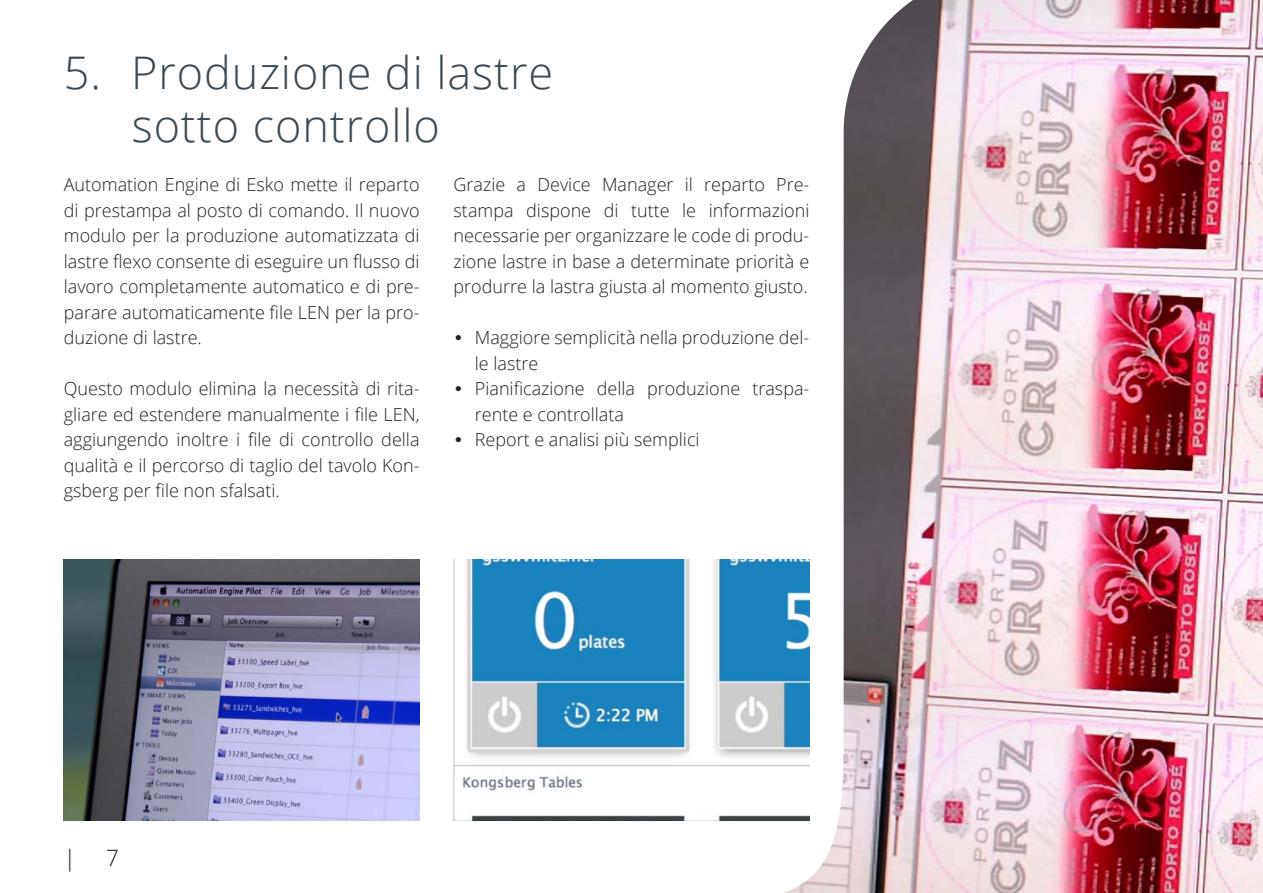
<style>
.page{position:relative;width:1263px;height:893px;background:#fff}
.page>*{position:absolute;margin:0;border:0;box-sizing:border-box;transform-origin:0 0}
.Heading_1_numbered{font:300 45px/52.5px "Open Sans";letter-spacing:.02em;color:#3b4953}
.t1{font:300 22.5px "Open Sans";color:#231f20}
.Body_text_US{font:300 18px/25.5px "Open Sans";color:#231f20;text-align:justify}
</style>
<div class="page">
<img style="left:454px;top:559px;width:329px;height:262px">
<img style="left:64px;top:559px;width:356px;height:262px">
<img style="left:783px;top:0;width:480px;height:893px">
<p class="Heading_1_numbered" style="left:132px;top:46px;width:423px;text-indent:-68px">5. Produzione di lastre sotto controllo</p>
<p class="Body_text_US" style="left:64px;top:172px;width:357px">Automation Engine di Esko mette il reparto di prestampa al posto di comando. Il nuovo modulo per la produzione automatizzata di lastre flexo consente di eseguire un flusso di lavoro completamente automatico e di pre&shy;parare automaticamente file LEN per la pro&shy;duzione di lastre.</p>
<p class="Body_text_US" style="left:64px;top:376px;width:357px">Questo modulo elimina la necessità di rita&shy;gliare ed estendere manualmente i file LEN, aggiungendo inoltre i file di controllo della qualità e il percorso di taglio del tavolo Kon&shy;gsberg per file non sfalsati.</p>
<p class="Body_text_US" style="left:454px;top:172px;width:357px">Grazie a Device Manager il reparto Pre&shy;stampa dispone di tutte le informazioni necessarie per organizzare le code di produ&shy;zione lastre in base a determinate priorità e produrre la lastra giusta al momento giusto.</p>
<p class="Body_text_US" style="left:475px;top:325px;width:336px;text-indent:-21px">• Maggiore semplicità nella produzione del&shy;le lastre</p>
<p class="Body_text_US" style="left:475px;top:376px;width:336px;text-indent:-21px">• Pianificazione della produzione traspa&shy;rente e controllata</p>
<p class="Body_text_US" style="left:454px;top:427px;width:248px">• Report e analisi più semplici</p>
<p class="t1" style="left:64px;top:842px;width:14px">|</p>
<p class="t1" style="left:106px;top:842px;width:14px">7</p>
</div>
